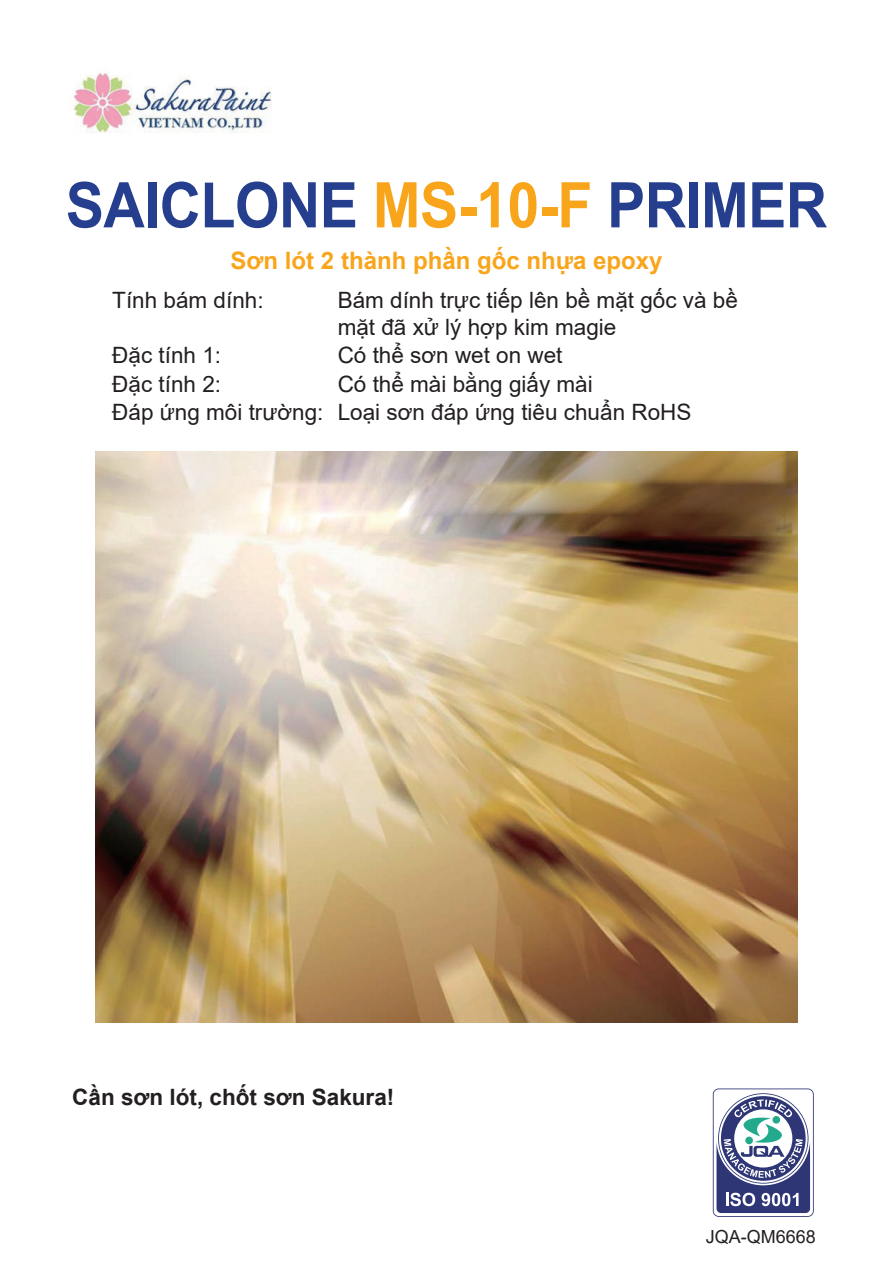
<style>
.page{position:relative;width:893px;height:1263px;background:#fff}
.page>*{position:absolute;margin:0;border:0;box-sizing:border-box;transform-origin:0 0}
.cover_title{font:700 63px "Arial";letter-spacing:-.01em;color:#253f8e;scale:.91 1}
.cover_title_small{font:700 24px "Arial";color:#f9a51b}
.cover_body{font:22.5px/27px "Arial";color:#231f20}
.t1{font:700 22.5px "Arial";color:#231f20}
.t2{font:18px "Arial";color:#231f20}
.s1{color:#f9a51b}
</style>
<div class="page">
<svg style="left:713px;top:1088px;width:101px;height:129px"></svg>
<img style="left:74px;top:72px;width:198px;height:61px">
<img style="left:95px;top:451px;width:703px;height:571px">
<p class="cover_title" style="left:66px;top:161px;width:838px">SAICLONE <span class="s1">MS-10-F</span> PRIMER</p>
<p class="cover_title_small" style="left:231px;top:243px;width:433px">Sơn lót 2 thành phần gốc nhựa epoxy</p>
<p class="cover_body" style="left:112px;top:286px;width:153px">Tính bám dính:</p>
<p class="cover_body" style="left:338px;top:286px;width:402px">Bám dính trực tiếp lên bề mặt gốc và bề mặt đã xử lý hợp kim magie</p>
<p class="cover_body" style="left:112px;top:342px;width:110px">Đặc tính 1:</p>
<p class="cover_body" style="left:338px;top:342px;width:226px">Có thể sơn wet on wet</p>
<p class="cover_body" style="left:112px;top:370px;width:110px">Đặc tính 2:</p>
<p class="cover_body" style="left:338px;top:370px;width:257px">Có thể mài bằng giấy mài</p>
<p class="cover_body" style="left:112px;top:399px;width:213px">Đáp ứng môi trường:</p>
<p class="cover_body" style="left:338px;top:399px;width:355px">Loại sơn đáp ứng tiêu chuẩn RoHS</p>
<p class="t1" style="left:72px;top:1081px;width:324px">Cần sơn lót, chốt sơn Sakura!</p>
<p class="t2" style="left:706px;top:1224px;width:112px">JQA-QM6668</p>
</div>
